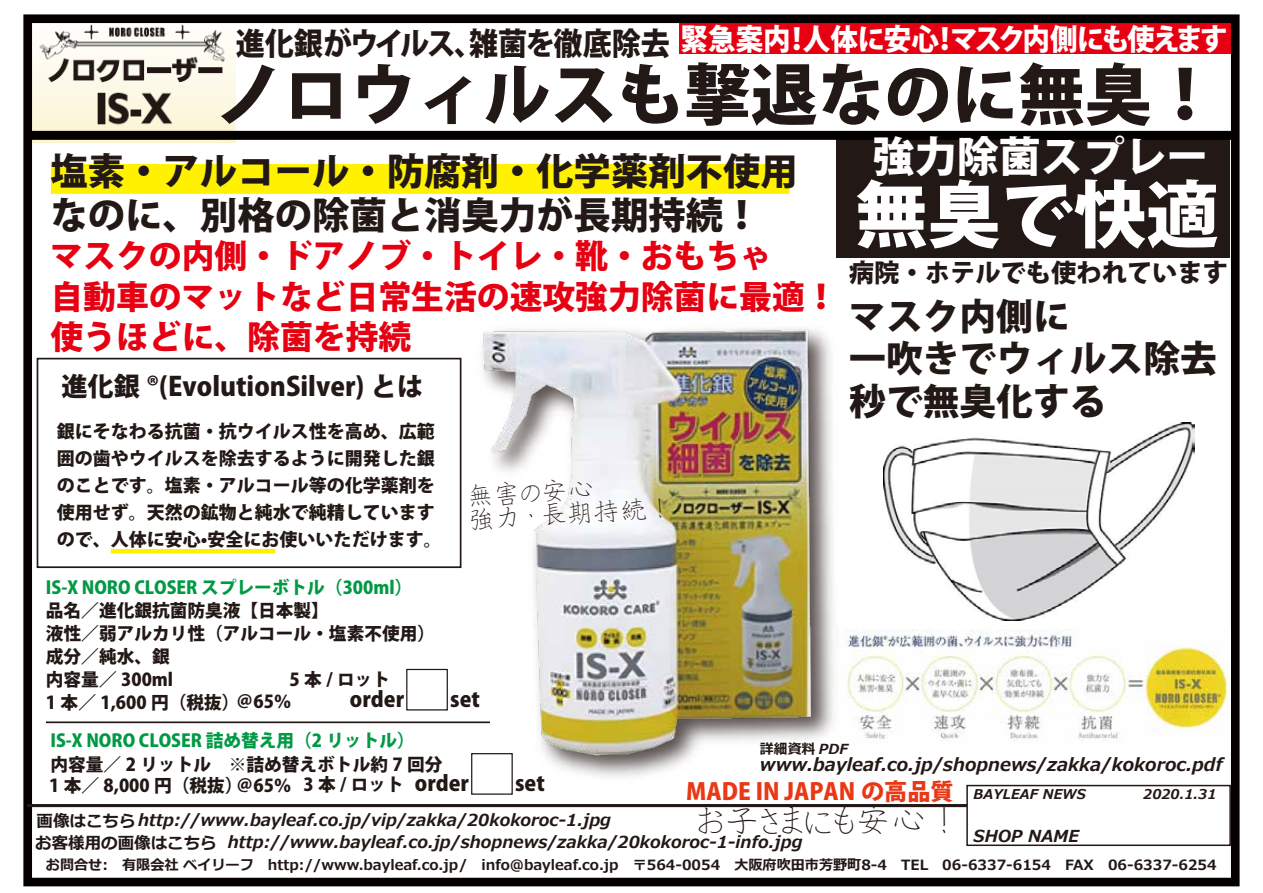
<style>
.page{position:relative;width:1263px;height:893px;background:#fff}
.page>*{position:absolute;margin:0;border:0;box-sizing:border-box;transform-origin:0 0}
.t1{font:800 72.75px "Koz Go Pr 6 N";color:#fff}
.t2{font:800 66.75px "Koz Go Pr 6 N";color:#221815}
.t3{font:800 42px "Koz Go Pr 6 N";color:#fff}
.t4{font:800 37.35px/43.5px "Koz Go Pr 6 N";color:#221815}
.t5{font:800 36.75px/42.8px "Koz Go Pr 6 N";color:#221815}
.t6{font:35.7px "Penkai EGP4 Light SJIS";color:#221815}
.t7{font:800 32.85px/40.7px "Koz Go Pr 6 N";color:#e60012}
.t8{font:800 31.2px "Koz Go Pr 6 N";color:#221815;scale:.93 1}
.t9{font:800 29.55px "Koz Go Pr 6 N";letter-spacing:-.04em;color:#fff;scale:.93 1}
.t10{font:26.7px/23.2px "Penkai EGP4 Light SJIS";color:#221815}
.t11{font:800 26.1px "Koz Go Pr 6 N";color:#221815}
.t12{font:800 25.2px "Koz Go Pr 6 N";color:#221815}
.t13{font:800 23.1px "Koz Go Pr 6 N";color:#e83815}
.t14{font:800 21px "Koz Go Pr 6 N";color:#221815}
.t15{font:800 18px/27px "Koz Go Pr 6 N";color:#221815}
.t16{font:800 17.7px/23px "Koz Go Pr 6 N";color:#221815}
.t17{font:800 17.7px "Koz Go Pr 6 N";color:#094}
.t18{font:italic 700 17.7px "Meiryo";color:#221815}
.t19{font:italic 700 16.5px "Meiryo";color:#221815}
.t20{font:700 14.1px "Meiryo";color:#221815}
.t21{font:italic 700 13.8px "Meiryo";color:#221815}
.t22{font:italic 700 13.5px "Meiryo";color:#221815}
.s1{font-size:21px}
.s2{font-style:normal}
</style>
<div class="page">
<div style="left:837px;top:138px;width:393px;height:119px;background:#221815"></div>
<div style="left:51px;top:164px;width:738px;height:30px;background:#fff100"></div>
<div style="left:679px;top:19px;width:556px;height:35px;background:#e60012"></div>
<img style="left:33px;top:24px;width:203px;height:118px">
<div style="left:23px;top:14px;width:1216px;height:872px;border:9px solid #040000"></div>
<div style="left:28px;top:131px;width:1208px;height:9px;background:#040000"></div>
<div style="left:966px;top:785px;width:265px;height:61px;background:#fff;border:2px solid #221815"></div>
<div style="left:37px;top:358px;width:424px;height:210px;border:2px solid #221815"></div>
<img style="left:873px;top:629px;width:357px;height:121px">
<img style="left:427px;top:328px;width:446px;height:449px">
<div style="left:406px;top:669px;width:42px;height:41px;border:1px solid #221815"></div>
<div style="left:471px;top:753px;width:42px;height:42px;border:1px solid #221815"></div>
<hr style="left:111px;top:549px;width:164px;height:4px;background:#fff100">
<hr style="left:46px;top:721px;width:444px;height:2px;background:#221815">
<hr style="left:27px;top:804px;width:940px;height:3px;background:#221815">
<img style="left:883px;top:422px;width:312px;height:198px">
<h3 class="t8" style="left:236px;top:26px;width:468px">進化銀がウイルス、雑菌を徹底除去</h3>
<h3 class="t9" style="left:680px;top:22px;width:590px">緊急案内！人体に安心！マスク内側にも使えます</h3>
<h2 class="t2" style="left:216px;top:57px;width:1004px">ノロウィルスも撃退なのに無臭！</h2>
<h3 class="t4" style="left:51px;top:151px;width:749px">塩素・アルコール・防腐剤・化学薬剤不使用なのに、別格の除菌と消臭力が長期持続！</h3>
<h3 class="t7" style="left:51px;top:236px;width:788px">マスクの内側・ドアノブ・トイレ・靴・おもちゃ<br>自動車のマットなど日常生活の速攻強力除菌に最適！使うほどに、除菌を持続</h3>
<h3 class="t11" style="left:61px;top:372px;width:363px">進化銀 ®(EvolutionSilver) とは</h3>
<p class="t15" style="left:57px;top:418px;width:386px">銀にそなわる抗菌・抗ウイルス性を高め、広範囲の歯やウイルスを除去するように開発した銀のことです。塩素・アルコール等の化学薬剤を使用せず。天然の鉱物と純水で純精していますので、人体に安心•安全にお使いいただけます。</p>
<h3 class="t10" style="left:466px;top:484px;width:207px;rotate:-3deg">無害の安心<br>強力・長期持続！</h3>
<h3 class="t3" style="left:873px;top:133px;width:337px">強力除菌スプレー</h3>
<h1 class="t1" style="left:855px;top:174px;width:365px">無臭で快適</h1>
<h3 class="t12" style="left:849px;top:259px;width:381px">病院・ホテルでも使われています</h3>
<h3 class="t5" style="left:849px;top:295px;width:369px">マスク内側に<br>一吹きでウィルス除去秒で無臭化する</h3>
<p class="t17" style="left:46px;top:578px;width:368px">IS-X NORO CLOSER スプレーボトル（300ml）</p>
<p class="t16" style="left:46px;top:599px;width:391px">品名／進化銀抗菌防臭液【日本製】<br>液性／弱アルカリ性（アルコール・塩素不使用）成分／純水、銀<br>内容量／ 300ml<br>1 本／ 1,600 円（税抜）</p>
<p class="t17" style="left:51px;top:730px;width:366px">IS-X NORO CLOSER 詰め替え用（2 リットル）</p>
<p class="t16" style="left:49px;top:754px;width:395px;line-height:21.3px">内容量／ 2 リットル　※詰め替えボトル約 7 回分<br>1 本／ 8,000 円（税抜）</p>
<p class="t16" style="left:290px;top:669px;width:102px">5本/ロット</p>
<p class="t14" style="left:350px;top:687px;width:56px">order</p>
<p class="t14" style="left:450px;top:687px;width:31px">set</p>
<p class="t16" style="left:236px;top:691px;width:57px">＠65％</p>
<p class="t21" style="left:760px;top:739px;width:90px">詳細資料 PDF</p>
<p class="t18" style="left:760px;top:752px;width:464px">www.bayleaf.co.jp/shopnews/zakka/kokoroc.pdf</p>
<p class="t22" style="left:973px;top:785px;width:114px">BAYLEAF NEWS</p>
<p class="t16" style="left:303px;top:773px;width:167px">3 本 / ロット <span class="s1">order</span></p>
<p class="t14" style="left:515px;top:771px;width:31px">set</p>
<p class="t16" style="left:236px;top:774px;width:57px">＠65％</p>
<h3 class="t13" style="left:686px;top:779px;width:269px">MADE IN JAPAN の高品質</h3>
<p class="t22" style="left:1143px;top:785px;width:75px">2020.1.31</p>
<h3 class="t6" style="left:696px;top:803px;width:267px">お子さまにも安心！</h3>
<p class="t19" style="left:37px;top:808px;width:576px"><span class="s2">画像はこちら</span>http://www.bayleaf.co.jp/vip/zakka/20kokoroc-1.jpg</p>
<p class="t19" style="left:974px;top:825px;width:107px">SHOP NAME</p>
<p class="t19" style="left:35px;top:830px;width:769px"><span class="s2">お客様用の画像はこちら</span> http://www.bayleaf.co.jp/shopnews/zakka/20kokoroc-1-info.jpg</p>
<p class="t20" style="left:46px;top:854px;width:1200px">お問合せ:　有限会社 ベイリーフ　http://www.bayleaf.co.jp/　info@bayleaf.co.jp　〒564-0054　大阪府吹田市芳野町8-4　TEL　06-6337-6154　FAX　06-6337-6254　　</p>
</div>
